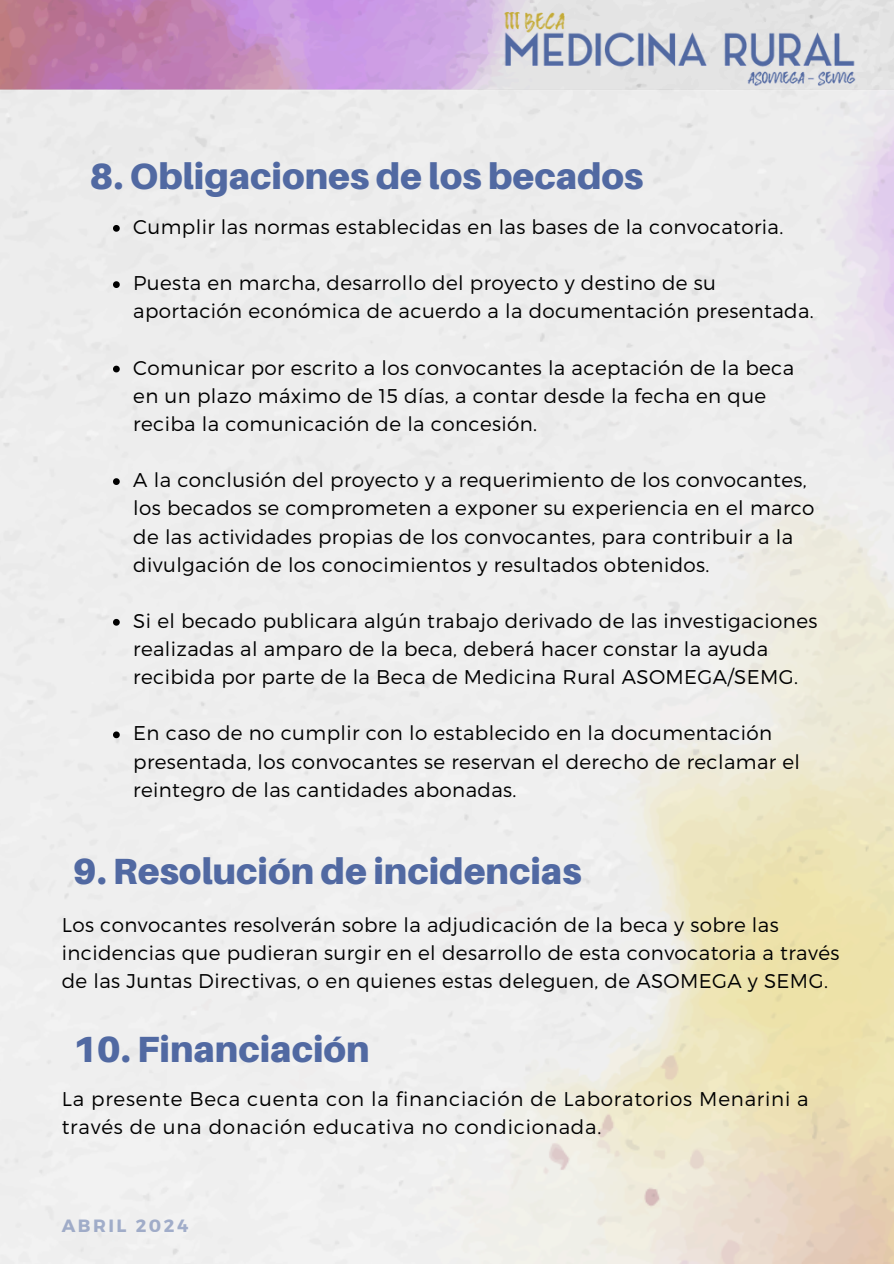
<style>
.page{position:relative;width:894px;height:1264px;background:#fff}
.page>*{position:absolute;margin:0;border:0;box-sizing:border-box;transform-origin:0 0}
.t1{font:900 36.45px "Aileron";color:#5169a2}
.t2{font:300 19.8px/28.2px "Montserrat";letter-spacing:.02em;color:#000}
.t3{font:300 19.8px/28.2px "Montserrat";letter-spacing:.04em;color:#000}
.t4{font:700 17.85px "Montserrat";letter-spacing:.14em;color:#5169a2}
</style>
<div class="page">
<img style="left:0;top:0;width:893px;height:1263px">
<img style="left:502px;top:13px;width:354px;height:76px">
<svg style="left:113px;top:225px;width:7px;height:7px"></svg>
<svg style="left:113px;top:281px;width:7px;height:7px"></svg>
<svg style="left:113px;top:365px;width:7px;height:7px"></svg>
<svg style="left:113px;top:478px;width:7px;height:7px"></svg>
<svg style="left:113px;top:619px;width:7px;height:6px"></svg>
<svg style="left:113px;top:731px;width:7px;height:7px"></svg>
<p class="t1" style="left:89px;top:153px;width:555px">8. Obligaciones de los becados</p>
<p class="t2" style="left:133px;top:212px;width:651px">Cumplir las normas establecidas en las bases de la convocatoria.</p>
<p class="t2" style="left:133px;top:268px;width:682px">Puesta en marcha, desarrollo del proyecto y destino de su aportación económica de acuerdo a la documentación presentada.</p>
<h1 class="t2" style="left:133px;top:352px;width:662px">Comunicar por escrito a los convocantes la aceptación de la beca en un plazo máximo de 15 días, a contar desde la fecha en que reciba la comunicación de la concesión.</h1>
<p class="t2" style="left:133px;top:465px;width:682px">A la conclusión del proyecto y a requerimiento de los convocantes, los becados se comprometen a exponer su experiencia en el marco de las actividades propias de los convocantes, para contribuir a la divulgación de los conocimientos y resultados obtenidos.</p>
<p class="t2" style="left:133px;top:605px;width:685px">Si el becado publicara algún trabajo derivado de las investigaciones realizadas al amparo de la beca, deberá hacer constar la ayuda recibida por parte de la Beca de Medicina Rural ASOMEGA/SEMG.</p>
<p class="t2" style="left:133px;top:718px;width:668px">En caso de no cumplir con lo establecido en la documentación presentada, los convocantes se reservan el derecho de reclamar el reintegro de las cantidades abonadas.</p>
<p class="t1" style="left:73px;top:848px;width:510px">9. Resolución de incidencias</p>
<p class="t2" style="left:62px;top:909px;width:779px">Los convocantes resolverán sobre la adjudicación de la beca y sobre las incidencias que pudieran surgir en el desarrollo de esta convocatoria a través de las Juntas Directivas, o en quienes estas deleguen, de ASOMEGA y SEMG.</p>
<h2 class="t1" style="left:73px;top:1027px;width:298px">10. Financiación</h2>
<h1 class="t3" style="left:62px;top:1083px;width:748px">La presente Beca cuenta con la financiación de Laboratorios Menarini a través de una donación educativa no condicionada.</h1>
<p class="t4" style="left:62px;top:1213px;width:128px">ABRIL 2024</p>
</div>
